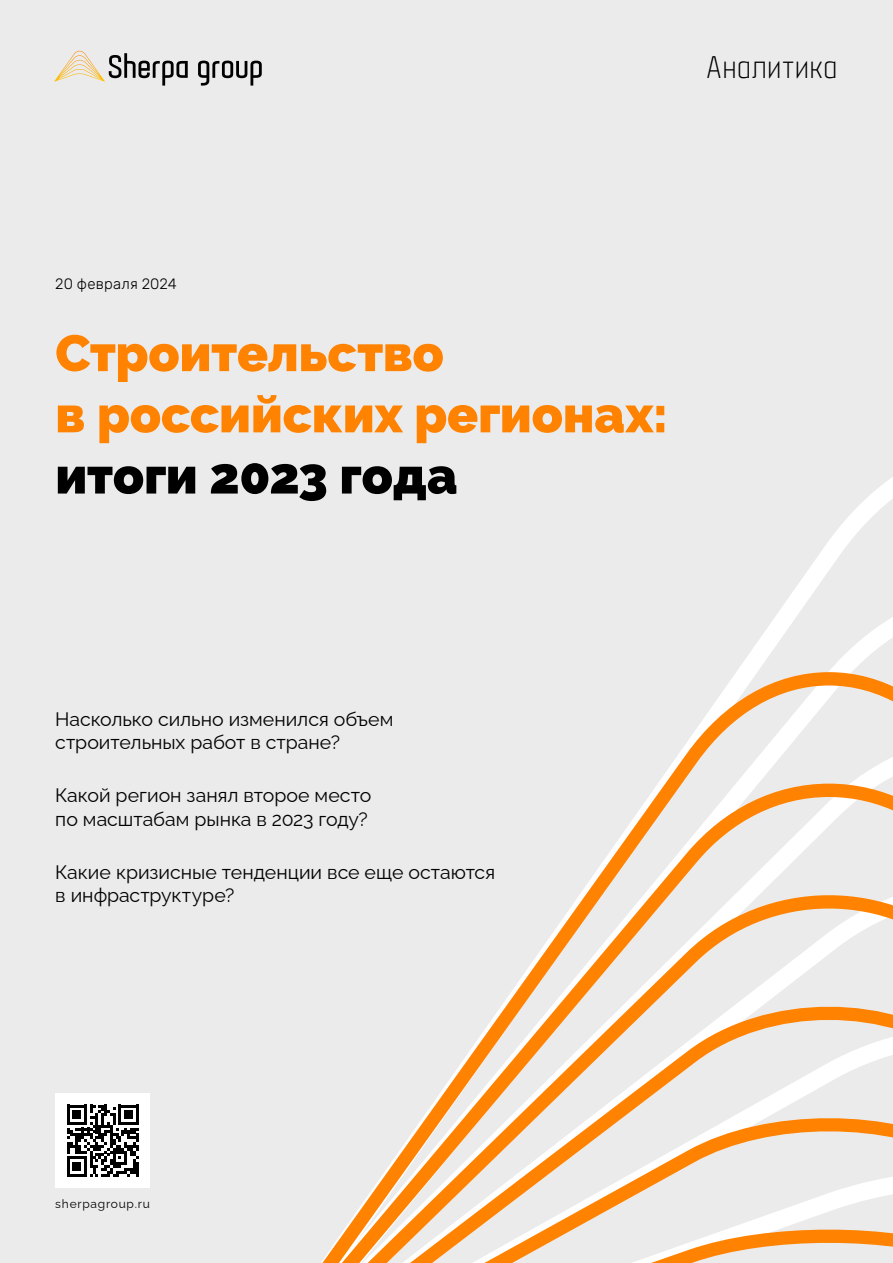
<style>
.page{position:relative;width:893px;height:1263px;background:#ebebeb}
.page>*{position:absolute;margin:0;border:0;box-sizing:border-box;transform-origin:0 0}
.t1{font:900 51px/61.2px "Raleway";letter-spacing:-.005em;color:#ff8200}
.t2{font:900 51px "Raleway";letter-spacing:-.01em;color:#000}
.t3{font:34.05px "Gubia";color:#000}
.t4{font:19.5px/23.4px "Raleway";color:#000}
.t5{font:300 15px "Rubik";letter-spacing:.01em;color:#000}
.t6{font:12px "Raleway";letter-spacing:.065em;color:#000}
</style>
<div class="page">
<svg style="left:737px;top:477px;width:156px;height:195px"></svg>
<svg style="left:321px;top:672px;width:572px;height:591px"></svg>
<svg style="left:54px;top:51px;width:208px;height:35px"></svg>
<div style="left:55px;top:1093px;width:95px;height:95px;background:#fff"></div>
<svg style="left:67px;top:1105px;width:72px;height:71px"></svg>
<h2 class="t3" style="left:706px;top:46px;width:133px">Аналитика</h2>
<p class="t5" style="left:55px;top:275px;width:123px">20 февраля 2024</p>
<h1 class="t1" style="left:55px;top:317px;width:614px">Строительство<br>в российских регионах:</h1>
<h1 class="t2" style="left:55px;top:435px;width:404px">итоги 2023 года</h1>
<p class="t4" style="left:55px;top:705px;width:340px">Насколько сильно изменился объем строительных работ в стране?</p>
<p class="t4" style="left:55px;top:781px;width:317px">Какой регион занял второе место по масштабам рынка в 2023 году?</p>
<p class="t4" style="left:55px;top:858px;width:441px">Какие кризисные тенденции все еще остаются в инфраструктуре?</p>
<p class="t6" style="left:55px;top:1194px;width:96px">sherpagroup.ru</p>
</div>
